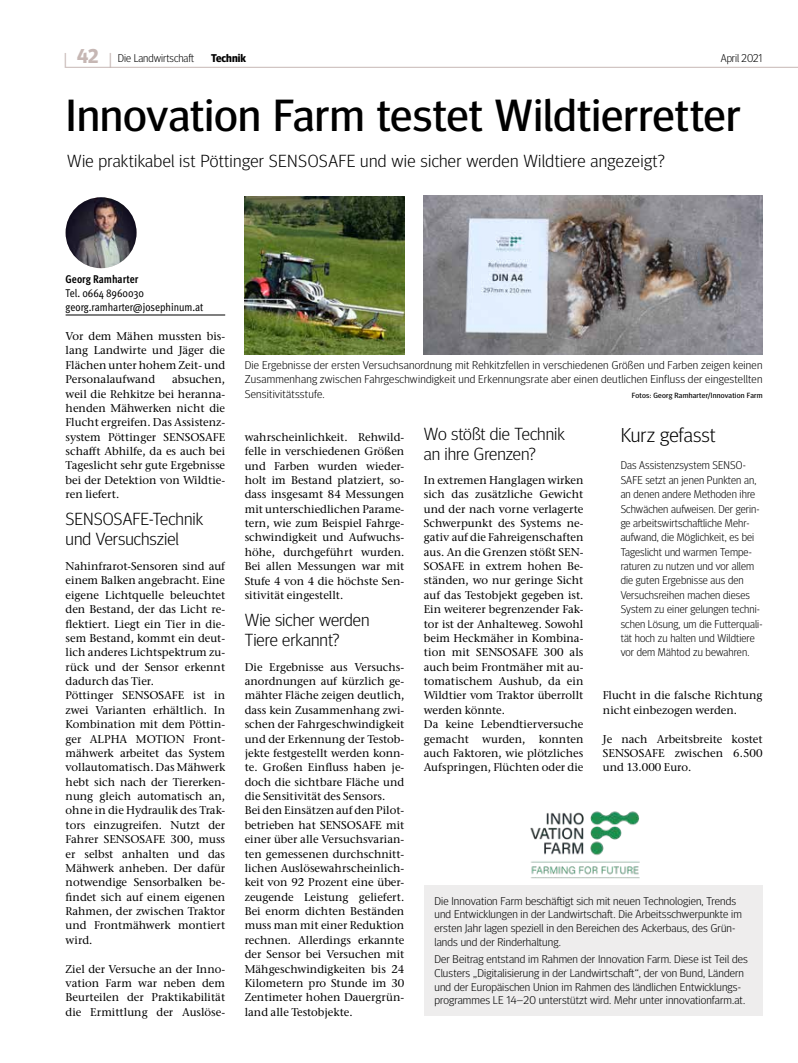
<style>
.page{position:relative;width:798px;height:1063px;background:#fff}
.page>*{position:absolute;margin:0;border:0;box-sizing:border-box;transform-origin:0 0}
.t1{font:45px "Meta Head OT";letter-spacing:.005em;color:#000;scale:1.05 1}
.t2{font:300 20px "Meta Head OT";color:#000;scale:1.05 1}
.t3{font:300 17.5px/20px "Meta Head OT";letter-spacing:.005em;color:#000;scale:1.05 1}
.t4{font:500 11.25px/14.4px "Stone Serif ITC Pro";color:#000;text-align:justify}
.t5{font:300 11.25px/13.8px "Meta Head OT";letter-spacing:.01em;color:#000;scale:1.05 1}
.t6{font:300 11.25px/14.4px "Meta Head OT";letter-spacing:.01em;color:#000}
.t7{font:condensed 11.25px/14.4px "Meta OT";color:#000}
.t8{font:700 condensed 11.25px "Meta OT";color:#000}
.t9{font:700 11.25px "Meta Head OT";color:#000}
.t10{font:7.5px "Meta Head OT";letter-spacing:.03em;color:#000;scale:1.05 1}
.s1{font-family:"Generis Simple Com";font-size:20px;color:#c6b7b4}
.s2{font-weight:700;font-size:20px;color:#c6b7b4}
</style>
<div class="page">
<hr style="left:66px;top:315px;width:159px;height:1px;background:#000">
<img style="left:66px;top:197px;width:70px;height:71px;border-radius:35px">
<hr style="left:66px;top:67px;width:731px;height:1px;background:#c6b7b4">
<img style="left:530px;top:811px;width:110px;height:67px">
<div style="left:423px;top:885px;width:339px;height:131px;background:#eeeded"></div>
<img style="left:244px;top:197px;width:160px;height:158px">
<img style="left:423px;top:196px;width:339px;height:159px">
<p class="t6" style="left:63px;top:51px;width:132px"><span class="s1">|</span> <span class="s2">42</span> <span class="s1">|</span> Die Landwirtschaft</p>
<p class="t9" style="left:211px;top:51px;width:36px">Technik</p>
<p class="t6" style="left:720px;top:51px;width:43px">April 2021</p>
<h1 class="t1" style="left:66px;top:89px;width:643px">Innovation Farm testet Wildtierretter</h1>
<h3 class="t3" style="left:67px;top:151px;width:570px">Wie praktikabel ist Pöttinger SENSOSAFE und wie sicher werden Wildtiere angezeigt?</h3>
<p class="t8" style="left:66px;top:271px;width:74px">Georg Ramharter</p>
<p class="t7" style="left:66px;top:285px;width:139px">Tel. 0664 8960030 georg.ramharter@josephinum.at</p>
<p class="t4" style="left:66px;top:329px;width:161px">Vor dem Mähen mussten bis&shy;lang Landwirte und Jäger die Flächen unter hohem Zeit- und Personalaufwand</p>
<p class="t4" style="left:66px;top:372px;width:161px;text-indent:106px">absuchen, weil die Rehkitze bei heranna&shy;henden Mähwerken nicht die Flucht ergreifen. Das Assistenz&shy;system Pöttinger SENSOSAFE schafft Abhilfe, da es auch bei Tageslicht sehr gute Ergebnisse bei der Detektion von Wildtie&shy;ren liefert.</p>
<h3 class="t3" style="left:66px;top:509px;width:133px">SENSOSAFE-Technik und Versuchsziel</h3>
<p class="t4" style="left:66px;top:559px;width:161px;text-align:left">Nahinfrarot-Sensoren sind auf einem Balken angebracht. Eine eigene Lichtquelle beleuchtet den Bestand, der das Licht re&shy;flektiert. Liegt ein Tier in die&shy;sem Bestand, kommt ein deut&shy;lich anderes Lichtspektrum zu&shy;rück und der Sensor erkennt dadurch das Tier.<br>Pöttinger SENSOSAFE ist in zwei Varianten erhältlich. In<br>Kombination mit dem Pöttin&shy;ger ALPHA MOTION Front&shy;mähwerk arbeitet das System vollautomatisch. Das Mähwerk hebt sich nach der Tiererken&shy;nung gleich automatisch an, ohne in die Hydraulik des Trak&shy;tors einzugreifen. Nutzt der<br>Fahrer SENSOSAFE 300, muss er selbst anhalten und das<br>Mähwerk anheben. Der dafür notwendige Sensorbalken be&shy;findet sich auf einem eigenen<br>Rahmen, der zwischen Traktor und Frontmähwerk montiert wird.</p>
<p class="t4" style="left:66px;top:962px;width:161px">Ziel der Versuche an der Inno&shy;vation Farm war neben dem Beurteilen der Praktikabilität die Ermittlung der Auslöse-</p>
<p class="t5" style="left:244px;top:357px;width:494px;line-height:14.4px;text-align:justify">Die Ergebnisse der ersten Versuchsanordnung mit Rehkitzfellen in verschiedenen Größen und Farben zeigen keinen Zusammenhang zwischen Fahrgeschwindigkeit und Erkennungsrate aber einen deutlichen Einfluss der eingestellten Sensitivitätsstufe.</p>
<p class="t10" style="left:631px;top:390px;width:126px">Fotos: Georg Ramharter/Innovation Farm</p>
<h2 class="t2" style="left:620px;top:423px;width:92px">Kurz gefasst</h2>
<p class="t6" style="left:620px;top:458px;width:143px">Das Assistenzsystem SENSO-<br>SAFE setzt an jenen Punkten an, an denen andere Methoden ihre<br>Schwächen aufweisen. Der gerin&shy;ge arbeitswirtschaftliche Mehr&shy;aufwand, die Möglichkeit, es bei<br>Tageslicht und warmen Tempe&shy;raturen zu nutzen und vor allem die guten Ergebnisse aus den<br>Versuchsreihen machen dieses<br>System zu einer gelungen techni&shy;schen Lösung, um die Futterquali&shy;tät hoch zu halten und Wildtiere vor dem Mähtod zu bewahren.</p>
<h3 class="t3" style="left:423px;top:424px;width:136px">Wo stößt die Technik an ihre Grenzen?</h3>
<p class="t4" style="left:423px;top:473px;width:161px;text-align:left">In extremen Hanglagen wirken sich das zusätzliche Gewicht und der nach vorne verlagerte<br>Schwerpunkt des Systems ne&shy;gativ auf die Fahreigenschaften aus. An die Grenzen stößt SEN-<br>SOSAFE in extrem hohen Be&shy;ständen, wo nur geringe Sicht auf das Testobjekt gegeben ist.<br>Ein weiterer begrenzender Fak&shy;tor ist der Anhalteweg. Sowohl beim Heckmäher in Kombina&shy;tion mit SENSOSAFE 300 als auch beim Frontmäher mit au&shy;tomatischem Aushub, da ein<br>Wildtier vom Traktor überrollt werden könnte.<br>Da keine Lebendtierversuche gemacht wurden, konnten auch Faktoren, wie plötzliches<br>Aufspringen, Flüchten oder die</p>
<p class="t4" style="left:244px;top:430px;width:161px">wahrscheinlichkeit. Rehwild&shy;felle in verschiedenen Größen und Farben wurden wieder&shy;holt im Bestand platziert, so&shy;dass insgesamt 84 Messungen mit unterschiedlichen Parame&shy;tern, wie zum Beispiel Fahrge&shy;schwindigkeit und Aufwuchs&shy;höhe, durchgeführt wurden.<br>Bei allen Messungen war mit Stufe 4 von 4 die höchste Sen&shy;sitivität eingestellt.</p>
<h3 class="t3" style="left:244px;top:609px;width:120px">Wie sicher werden<br>Tiere erkannt?</h3>
<p class="t4" style="left:244px;top:660px;width:161px;text-align:left">Die Ergebnisse aus Versuchs&shy;anordnungen auf kürzlich ge&shy;mähter Fläche zeigen deutlich, dass kein Zusammenhang zwi&shy;schen der Fahrgeschwindigkeit und der Erkennung der Testob&shy;jekte festgestellt werden konn&shy;te. Großen Einfluss haben je&shy;doch die sichtbare Fläche und die Sensitivität des Sensors.<br>Bei den Einsätzen auf den Pilot&shy;betrieben hat SENSOSAFE mit einer über alle Versuchsvarian&shy;ten gemessenen durchschnitt&shy;lichen Auslösewahrscheinlich&shy;keit von 92 Prozent eine über&shy;zeugende Leistung geliefert.<br>Bei enorm dichten Beständen muss man mit einer Reduktion rechnen. Allerdings erkannte der Sensor bei Versuchen mit<br>Mähgeschwindigkeiten bis 24<br>Kilometern pro Stunde im 30<br>Zentimeter hohen Dauergrün&shy;land alle Testobjekte.</p>
<p class="t4" style="left:602px;top:688px;width:161px">Flucht in die falsche Richtung nicht einbezogen werden.</p>
<p class="t4" style="left:602px;top:732px;width:161px">Je nach Arbeitsbreite kostet SENSOSAFE zwischen 6.500 und 13.000 Euro.</p>
<p class="t5" style="left:434px;top:894px;width:294px">Die Innovation Farm beschäftigt sich mit neuen Technologien, Trends und Entwicklungen in der Landwirtschaft. Die Arbeitsschwerpunkte im ersten Jahr lagen speziell in den Bereichen des Ackerbaus, des Grün&shy;lands und der Rinderhaltung.</p>
<p class="t5" style="left:434px;top:952px;width:300px">Der Beitrag entstand im Rahmen der Innovation Farm. Diese ist Teil des Clusters „Digitalisierung in der Landwirtschaft“, der von Bund, Ländern und der Europäischen Union im Rahmen des ländlichen Entwicklungs&shy;programmes LE 14–20 unterstützt wird. Mehr unter innovationfarm.at.</p>
</div>
